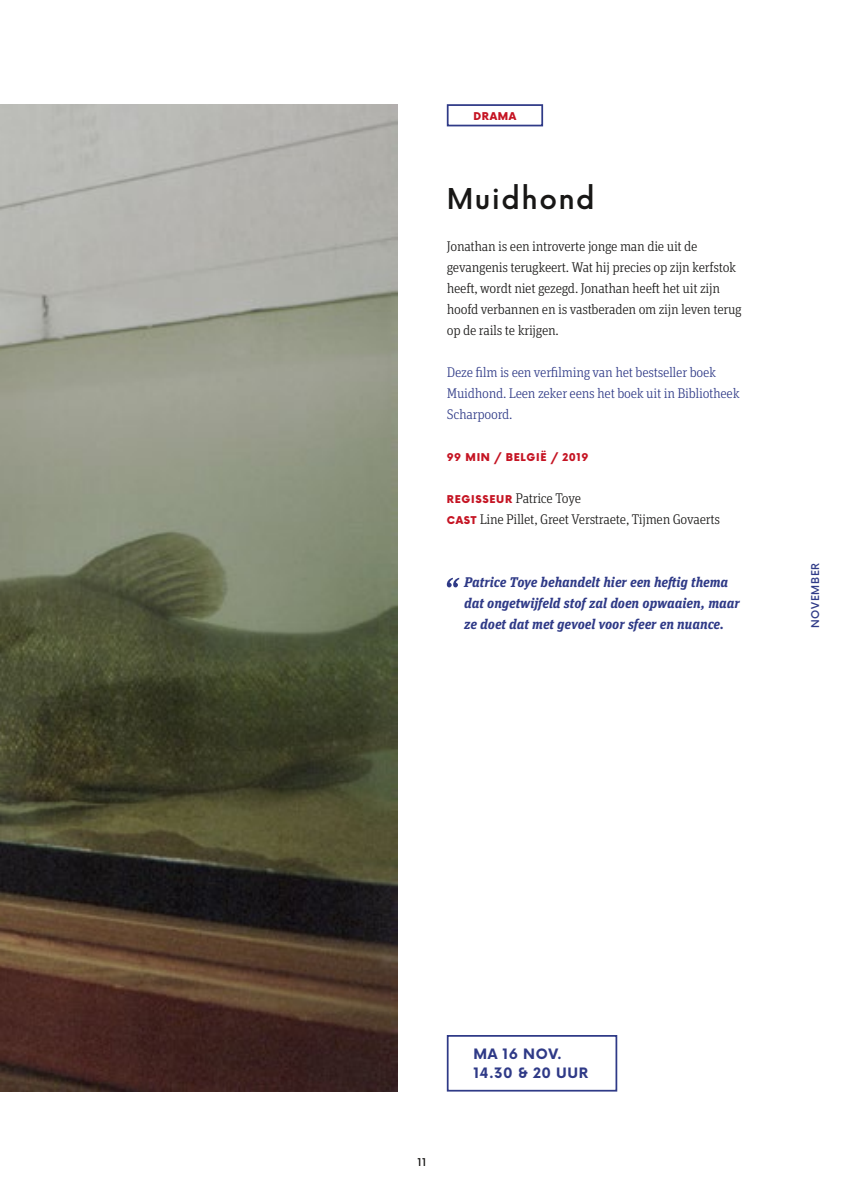
<style>
.page{position:relative;width:844px;height:1191px;background:#fff}
.page>*{position:absolute;margin:0;border:0;box-sizing:border-box;transform-origin:0 0}
.t1{font:500 28px "Now Alt";letter-spacing:.05em;color:#181716}
.t2{font:300 14px/21px "Unit Slab Pro";letter-spacing:-.02em;color:#181716}
.t3{font:italic 700 14px/21px "Unit Slab Pro";color:#2f3a87}
.t4{font:300 14px/21px "Unit Slab Pro";letter-spacing:-.02em;color:#2f3a87}
.t5{font:700 14px/19.2px "Now Alt";letter-spacing:.04em;color:#2f3a87}
.t6{font:900 10.5px "Now Alt";letter-spacing:.06em;color:#c51423}
.t7{font:500 10.5px "Now Alt";letter-spacing:.065em;color:#2f3a87}
.t8{font:500 10.5px "Now Alt";color:#181716}
.s1{font-family:"Now Alt";font-weight:900;font-size:10.5px;color:#c51423}
</style>
<div class="page">
<img style="left:0;top:104px;width:397px;height:987px">
<div style="left:446px;top:104px;width:97px;height:22px;border:2px solid #2f3a87"></div>
<svg style="left:446px;top:578px;width:13px;height:9px"></svg>
<div style="left:446px;top:1035px;width:171px;height:56px;border:2px solid #2f3a87"></div>
<p class="t6" style="left:473px;top:108px;width:44px">DRAMA</p>
<h1 class="t1" style="left:446px;top:177px;width:149px">Muidhond</h1>
<p class="t2" style="left:446px;top:235px;width:296px">Jonathan is een introverte jonge man die uit de gevangenis terugkeert. Wat hij precies op zijn kerfstok heeft, wordt niet gezegd. Jonathan heeft het uit zijn hoofd verbannen en is vastberaden om zijn leven terug op de rails te krijgen.</p>
<p class="t4" style="left:446px;top:361px;width:294px">Deze film is een verfilming van het bestseller boek<br>Muidhond. Leen zeker eens het boek uit in Bibliotheek<br>Scharpoord.</p>
<p class="t6" style="left:446px;top:450px;width:143px">99 MIN / BELGIË / 2019</p>
<p class="t2" style="left:447px;top:487px;width:274px"><span class="s1">REGISSEUR</span> Patrice Toye<br><span class="s1">CAST</span> Line Pillet, Greet Verstraete, Tijmen Govaerts</p>
<p class="t3" style="left:464px;top:571px;width:277px">Patrice Toye behandelt hier een heftig thema dat ongetwijfeld stof zal doen opwaaien, maar ze doet dat met gevoel voor sfeer en nuance.</p>
<p class="t7" style="left:807px;top:628px;width:66px;rotate:-90deg">NOVEMBER</p>
<p class="t8" style="left:417px;top:1154px;width:10px">11</p>
<p class="t5" style="left:473px;top:1043px;width:116px">MA 16 NOV.<br>14.30 &amp; 20 UUR</p>
</div>
